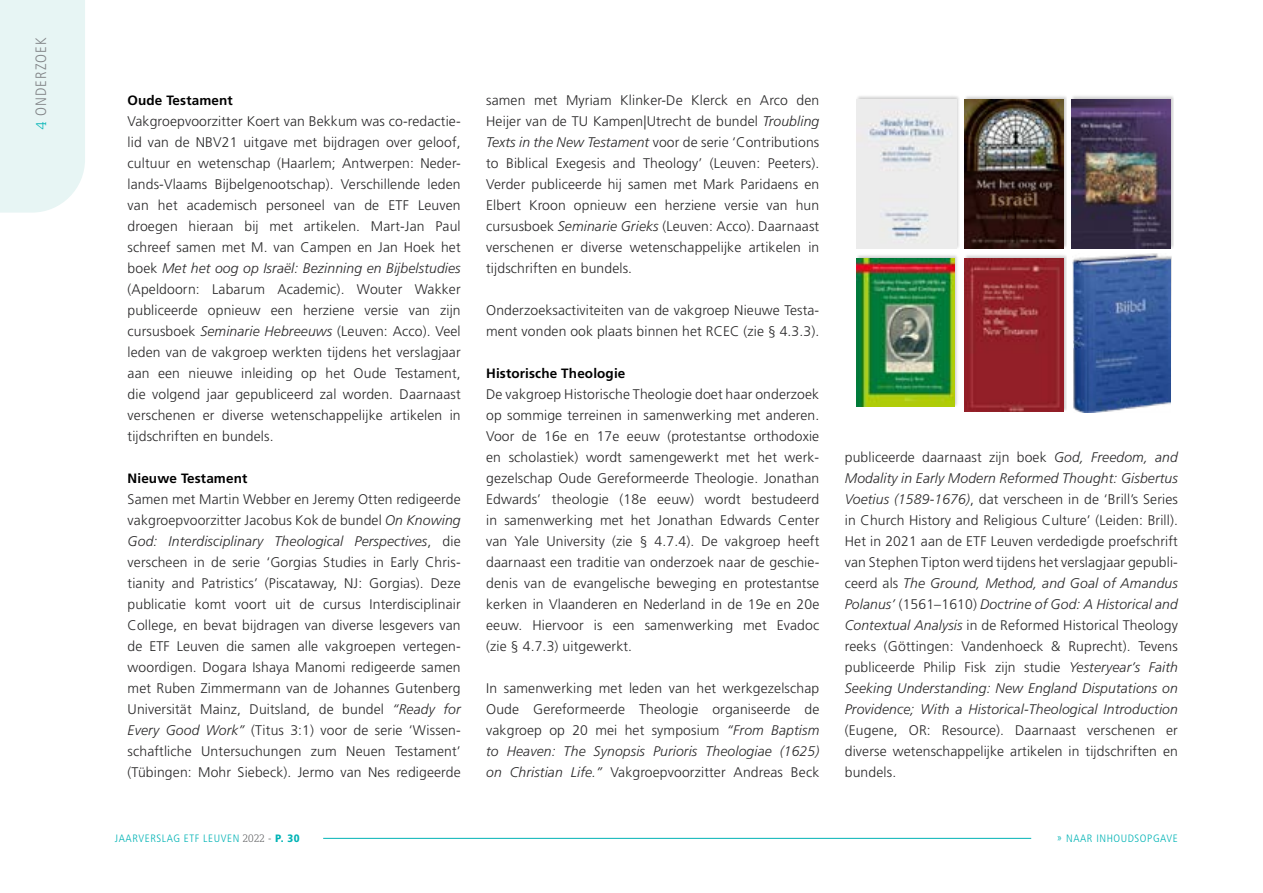
<style>
.page{position:relative;width:1263px;height:893px;background:#fff}
.page>*{position:absolute;margin:0;border:0;box-sizing:border-box;transform-origin:0 0}
.t1{font:300 condensed 15px "Frutiger LT Std";letter-spacing:.075em;color:#808285}
.t2{font:300 13.95px/21px "Frutiger LT Std";letter-spacing:.01em;color:#292829;text-align:justify}
.t3{font:700 13.5px "Frutiger LT Std";letter-spacing:.01em;color:#000}
.t4{font:300 condensed 10.65px "Frutiger LT Std";letter-spacing:.05em;color:#00b3b5;scale:1.05 1}
.s1{font-family:"Demos Next Pro";font-stretch:normal;color:#00b3b5}
.s2{font-style:italic}
.s3{font-family:"Demos Next Pro";font-size:11.25px;color:#58595b}
.s4{color:#58595b}
.s5{font-weight:900}
</style>
<div class="page">
<div style="left:963px;top:95px;width:104px;height:154px;background:#000;opacity:.2"></div>
<img style="left:964px;top:99px;width:99px;height:149px">
<div style="left:1071px;top:95px;width:103px;height:154px;background:#000;opacity:.2"></div>
<img style="left:1071px;top:99px;width:99px;height:150px">
<div style="left:856px;top:95px;width:104px;height:154px;background:#000;opacity:.2"></div>
<img style="left:857px;top:99px;width:99px;height:150px">
<div style="left:963px;top:254px;width:104px;height:157px;background:#000;opacity:.2"></div>
<img style="left:964px;top:258px;width:99px;height:154px">
<div style="left:856px;top:254px;width:102px;height:153px;background:#000;opacity:.2"></div>
<img style="left:857px;top:258px;width:97px;height:148px">
<img style="left:1073px;top:254px;width:98px;height:158px">
<hr style="left:323px;top:838px;width:708px;height:1px;background:#00b3b5">
<div style="left:0;top:0;width:85px;height:213px;background:#e7f5f4"></div>
<p class="t1" style="left:32px;top:129px;width:94px;rotate:-90deg"><span class="s1">4</span> ONDERZOEK</p>
<p class="t3" style="left:128px;top:92px;width:107px">Oude Testament</p>
<p class="t2" style="left:128px;top:111px;width:335px">Vakgroepvoorzitter Koert van Bekkum was co-redactie&shy;lid van de NBV21 uitgave met bijdragen over geloof, cultuur en wetenschap (Haarlem; Antwerpen: Neder&shy;lands-Vlaams Bijbelgenootschap). Verschillende leden van het academisch personeel van de ETF Leuven droegen hieraan bij met artikelen. Mart-Jan Paul schreef samen met M. van Campen en Jan Hoek het boek <span class="s2">Met het oog op Israël: Bezinning en Bijbelstudies </span>(Apeldoorn: Labarum Academic). Wouter Wakker publiceerde opnieuw een herziene versie van zijn cursusboek <span class="s2">Seminarie Hebreeuws</span> (Leuven: Acco). Veel leden van de vakgroep werkten tijdens het verslagjaar aan een nieuwe inleiding op het Oude Testament, die volgend jaar gepubliceerd zal worden. Daarnaast verschenen er diverse wetenschappelijke artikelen in tijdschriften en bundels.</p>
<p class="t3" style="left:128px;top:470px;width:121px">Nieuwe Testament</p>
<p class="t2" style="left:128px;top:489px;width:335px">Samen met Martin Webber en Jeremy Otten redigeerde vakgroepvoorzitter Jacobus Kok de bundel <span class="s2">On Knowing God: Interdisciplinary Theological Perspectives</span>, die verscheen in de serie ‘Gorgias Studies in Early Chris&shy;tianity and Patristics’ (Piscataway, NJ: Gorgias). Deze publicatie komt voort uit de cursus Interdisciplinair College, en bevat bijdragen van diverse lesgevers van de ETF Leuven die samen alle vakgroepen vertegen&shy;woordigen. Dogara Ishaya Manomi redigeerde samen met Ruben Zimmermann van de Johannes Gutenberg Universität Mainz, Duitsland, de bundel <span class="s2">“Ready for Every Good Work”</span> (Titus 3:1) voor de serie ‘Wissen&shy;schaftliche Untersuchungen zum Neuen Testament’ (Tübingen: Mohr Siebeck). Jermo van Nes redigeerde</p>
<p class="t2" style="left:486px;top:90px;width:335px">samen met Myriam Klinker-De Klerck en Arco den Heijer van de TU Kampen|Utrecht de bundel <span class="s2">Troubling Texts in the New Testament</span> voor de serie ‘Contributions to Biblical Exegesis and Theology’ (Leuven: Peeters).<br>Verder publiceerde hij samen met Mark Paridaens en Elbert Kroon opnieuw een herziene versie van hun cursusboek <span class="s2">Seminarie Grieks</span> (Leuven: Acco). Daarnaast verschenen er diverse wetenschappelijke artikelen in tijdschriften en bundels.</p>
<p class="t2" style="left:486px;top:300px;width:335px">Onderzoeksactiviteiten van de vakgroep Nieuwe Testa&shy;ment vonden ook plaats binnen het RCEC (zie § 4.3.3).</p>
<p class="t3" style="left:486px;top:365px;width:141px">Historische Theologie</p>
<p class="t2" style="left:486px;top:384px;width:335px">De vakgroep Historische Theologie doet haar onderzoek op sommige terreinen in samenwerking met anderen.<br>Voor de 16e en 17e eeuw (protestantse orthodoxie en scholastiek) wordt samengewerkt met het werk&shy;gezelschap Oude Gereformeerde Theologie. Jonathan Edwards’ theologie (18e eeuw) wordt bestudeerd in samenwerking met het Jonathan Edwards Center van Yale University (zie § 4.7.4). De vakgroep heeft daarnaast een traditie van onderzoek naar de geschie&shy;denis van de evangelische beweging en protestantse kerken in Vlaanderen en Nederland in de 19e en 20e eeuw. Hiervoor is een samenwerking met Evadoc (zie § 4.7.3) uitgewerkt.</p>
<p class="t2" style="left:486px;top:678px;width:335px">In samenwerking met leden van het werkgezelschap Oude Gereformeerde Theologie organiseerde de vakgroep op 20 mei het symposium <span class="s2">“From Baptism to Heaven: The Synopsis Purioris Theologiae (1625) on Christian Life.”</span> Vakgroepvoorzitter Andreas Beck</p>
<p class="t2" style="left:845px;top:447px;width:335px">publiceerde daarnaast zijn boek <span class="s2">God, Freedom, and Modality in Early Modern Reformed Thought: Gisbertus Voetius (1589-1676)</span>, dat verscheen in de ‘Brill’s Series in Church History and Religious Culture’ (Leiden: Brill).<br>Het in 2021 aan de ETF Leuven verdedigde proefschrift van Stephen Tipton werd tijdens het verslagjaar gepubli&shy;ceerd als <span class="s2">The Ground, Method, and Goal of Amandus Polanus’</span> (1561–1610) <span class="s2">Doctrine of God: A Historical and Contextual Analysis</span> in de Reformed Historical Theology reeks (Göttingen: Vandenhoeck &amp; Ruprecht). Tevens publiceerde Philip Fisk zijn studie <span class="s2">Yesteryear’s Faith Seeking Understanding: New England Disputations on Providence; With a Historical-Theological Introduction</span></p>
<p class="t2" style="left:845px;top:720px;width:335px">(Eugene, OR: Resource). Daarnaast verschenen er diverse wetenschappelijke artikelen in tijdschriften en bundels.</p>
<p class="t4" style="left:115px;top:832px;width:178px">JAARVERSLAG ETF LEUVEN <span class="s3">2022</span> <span class="s4">-</span> <span class="s5">P. 30</span></p>
<p class="t4" style="left:1057px;top:832px;width:117px">» NAAR INHOUDSOPGAVE</p>
</div>
